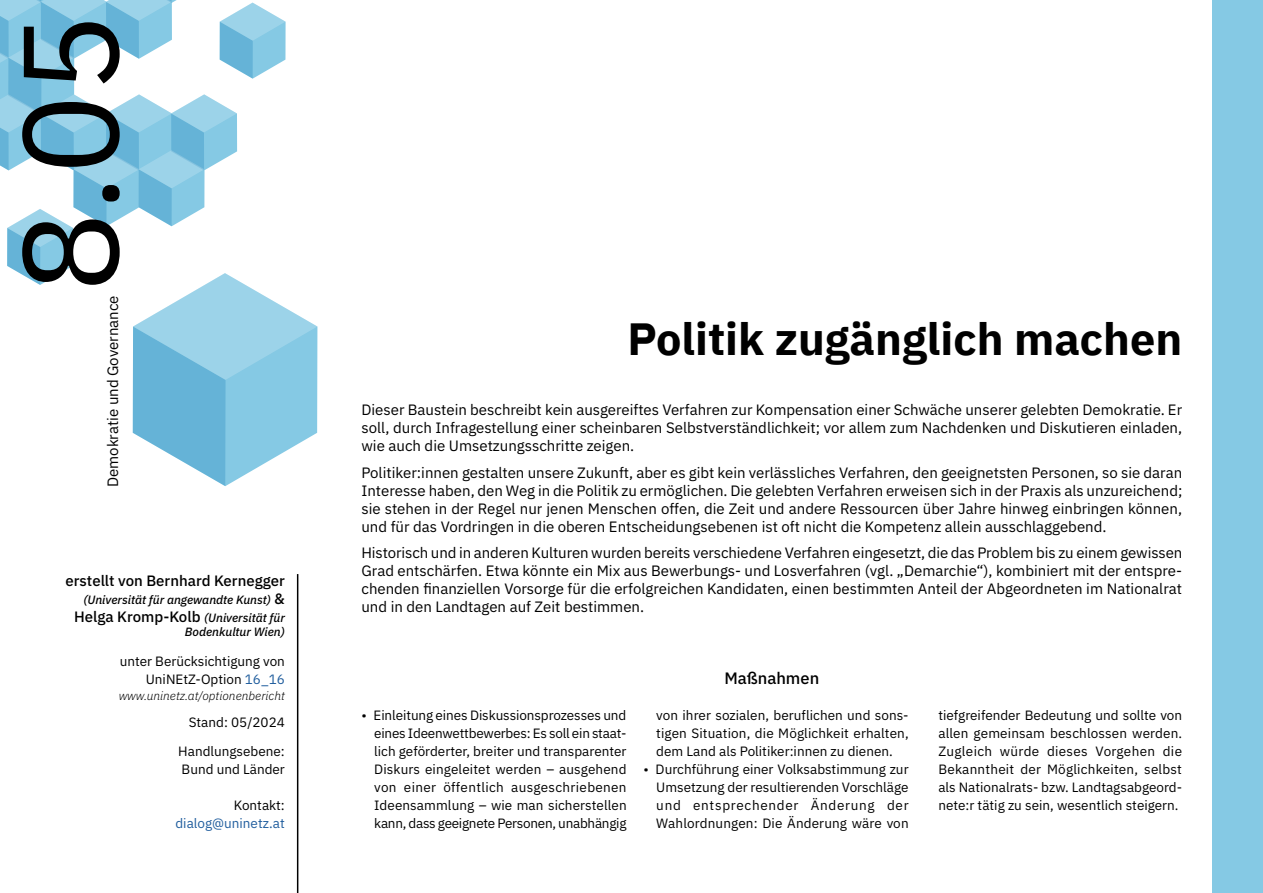
<style>
.page{position:relative;width:1263px;height:893px;background:#fff}
.page>*{position:absolute;margin:0;border:0;box-sizing:border-box;transform-origin:0 0}
.t1{font:135px "IBM Plex Sans";color:#000}
.t2{font:700 45px "IBM Plex Sans";color:#000}
.t3{font:500 16.5px "IBM Plex Sans";color:#000}
.t4{font:15px/18px "IBM Plex Sans";color:#000;text-align:justify}
.t5{font:500 15px "IBM Plex Sans";color:#000}
.t6{font:13.5px/18px "IBM Plex Sans";color:#000;text-align:justify}
.t7{font:13.5px "IBM Plex Sans";color:#215e9e}
.t8{font:italic 500 12px "IBM Plex Sans";color:#000}
.t9{font:italic 300 12px "IBM Plex Sans";color:#000}
.s1{font-style:normal;font-size:15px}
.s2{font-style:italic;font-size:12px}
.s3{color:#215e9e}
</style>
<div class="page">
<div style="left:1212px;top:0;width:51px;height:893px;background:#85c9e4"></div>
<hr style="left:297px;top:574px;width:1px;height:319px;background:#000">
<svg style="left:0;top:0;width:317px;height:486px"></svg>
<h1 class="t1" style="left:-33px;top:293px;width:281px;rotate:-90deg">8.05</h1>
<p class="t4" style="left:103px;top:487px;width:193px;rotate:-90deg">Demokratie und Governance</p>
<p class="t5" style="left:66px;top:569px;width:221px">erstellt von Bernhard Kernegger</p>
<p class="t8" style="left:83px;top:590px;width:203px">(Universität für angewandte Kunst) <span class="s1">&amp;</span></p>
<p class="t5" style="left:74px;top:605px;width:212px">Helga Kromp-Kolb <span class="s2">(Universität für</span></p>
<p class="t8" style="left:185px;top:622px;width:101px">Bodenkultur Wien)</p>
<p class="t6" style="left:120px;top:651px;width:167px;text-align:right">unter Berücksichtigung von<br>UniNEtZ-Option <span class="s3">16_16</span></p>
<p class="t9" style="left:119px;top:686px;width:168px">www.uninetz.at/optionenbericht</p>
<p class="t6" style="left:178px;top:706px;width:108px;line-height:29.2px;text-align:right">Stand: 05/2024<br>Handlungsebene:</p>
<p class="t6" style="left:182px;top:759px;width:105px">Bund und Länder</p>
<p class="t6" style="left:234px;top:795px;width:53px">Kontakt:</p>
<p class="t7" style="left:175px;top:813px;width:111px">dialog@uninetz.at</p>
<h2 class="t2" style="left:627px;top:303px;width:556px">Politik zugänglich machen</h2>
<p class="t4" style="left:361px;top:400px;width:822px">Dieser Baustein beschreibt kein ausgereiftes Verfahren zur Kompensation einer Schwäche unserer gelebten Demokratie. Er soll, durch Infragestellung einer scheinbaren Selbstverständlichkeit; vor allem zum Nachdenken und Diskutieren einladen, wie auch die Umsetzungsschritte zeigen.</p>
<p class="t4" style="left:361px;top:462px;width:822px">Politiker:innen gestalten unsere Zukunft, aber es gibt kein verlässliches Verfahren, den geeignetsten Personen, so sie daran Interesse haben, den Weg in die Politik zu ermöglichen. Die gelebten Verfahren erweisen sich in der Praxis als unzureichend; sie stehen in der Regel nur jenen Menschen offen, die Zeit und andere Ressourcen über Jahre hinweg einbringen können, und für das Vordringen in die oberen Entscheidungsebenen ist oft nicht die Kompetenz allein ausschlaggebend.</p>
<p class="t4" style="left:361px;top:543px;width:822px">Historisch und in anderen Kulturen wurden bereits verschiedene Verfahren eingesetzt, die das Problem bis zu einem gewissen Grad entschärfen. Etwa könnte ein Mix aus Bewerbungs- und Losverfahren (vgl. „Demarchie“), kombiniert mit der entspre&shy;chenden finanziellen Vorsorge für die erfolgreichen Kandidaten, einen bestimmten Anteil der Abgeordneten im Nationalrat und in den Landtagen auf Zeit bestimmen.</p>
<p class="t3" style="left:724px;top:665px;width:96px">Maßnahmen</p>
<p class="t6" style="left:374px;top:705px;width:254px;text-indent:-13px">• Einleitung eines Diskussionsprozesses und eines Ideenwettbewerbes: Es soll ein staat&shy;lich geförderter, breiter und transparenter Diskurs eingeleitet werden – ausgehend von einer öffentlich ausgeschriebenen Ideensammlung – wie man sicherstellen kann, dass geeignete Personen, unabhängig</p>
<p class="t6" style="left:656px;top:705px;width:254px">von ihrer sozialen, beruflichen und sons&shy;tigen Situation, die Möglichkeit erhalten, dem Land als Politiker:innen zu dienen.</p>
<p class="t6" style="left:656px;top:759px;width:254px;text-indent:-13px">• Durchführung einer Volksabstimmung zur Umsetzung der resultierenden Vorschläge und entsprechender Änderung der Wahlordnungen: Die Änderung wäre von</p>
<p class="t6" style="left:938px;top:705px;width:245px">tiefgreifender Bedeutung und sollte von allen gemeinsam beschlossen werden.<br>Zugleich würde dieses Vorgehen die Bekanntheit der Möglichkeiten, selbst als Nationalrats- bzw. Landtagsabgeord&shy;nete:r tätig zu sein, wesentlich steigern.</p>
</div>
